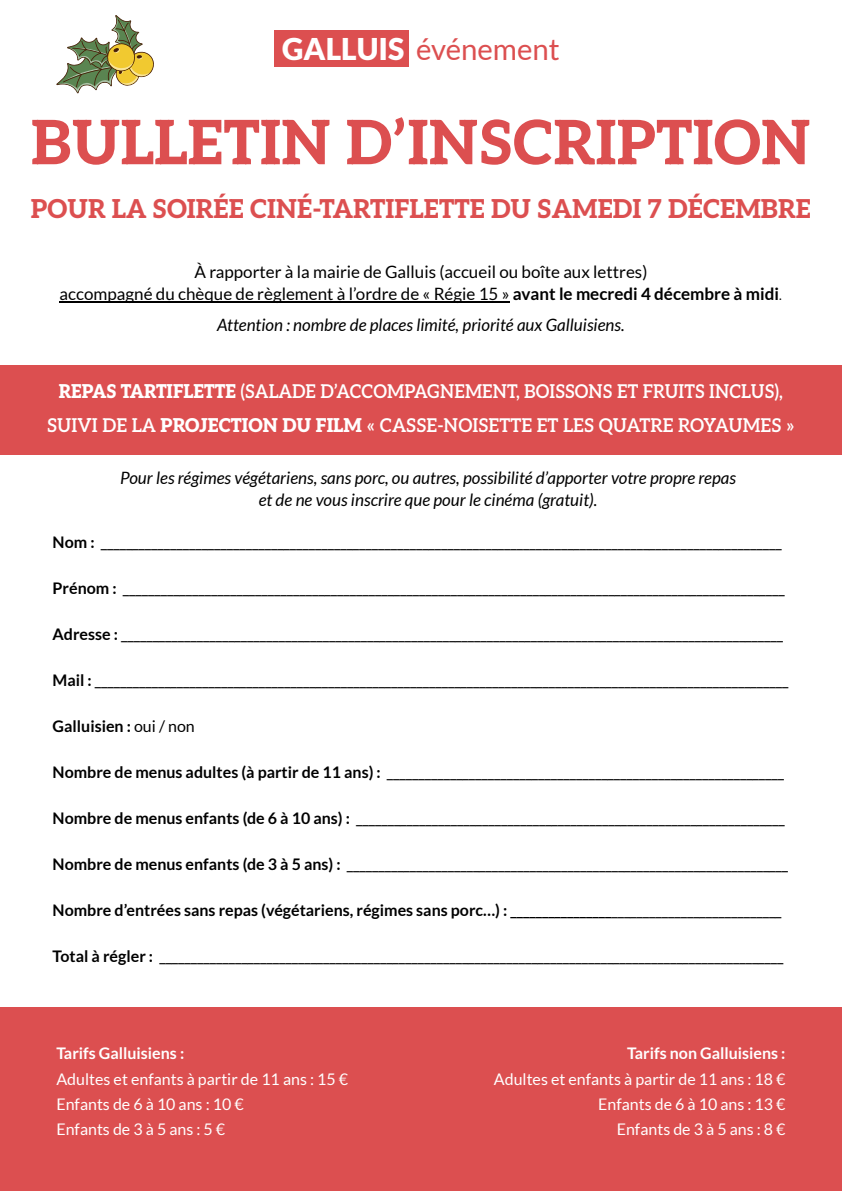
<style>
.page{position:relative;width:842px;height:1191px;background:#fff}
.page>*{position:absolute;margin:0;border:0;box-sizing:border-box;transform-origin:0 0}
.t1{font:800 61px "Aleo";color:#dc4f50}
.t2{font:30px "Lato";color:#dc4f50}
.t3{font:800 26px "Aleo";color:#dc4f50}
.t4{font:600 19px/34px "Aleo";color:#fff;text-align:center;scale:.93 1}
.t5{font:italic 17px/22.3px "Lato";color:#000;text-align:center}
.t6{font:17px/22.3px "Lato";color:#000;text-align:center}
.t7{font:16px "Lato";color:#000}
.t8{font:16px/25.3px "Lato";color:#fff}
.t9{font:700 16px "Lato";color:#000}
.t10{font:700 16px "Lato";color:#fff}
.s1{font-weight:900;color:#fff}
.s2{font-weight:700}
.s3{font-weight:300}
.s4{font-weight:900}
.s5{font-weight:400}
</style>
<div class="page">
<div style="left:275px;top:30px;width:134px;height:36px;background:#dc4f50"></div>
<div style="left:0;top:1007px;width:842px;height:184px;background:#dc4f50"></div>
<div style="left:0;top:366px;width:842px;height:89px;background:#dc4f50"></div>
<hr style="left:60px;top:301px;width:450px;height:1px;background:#000">
<svg style="left:56px;top:15px;width:98px;height:78px"></svg>
<h2 class="t2" style="left:282px;top:36px;width:279px"><span class="s1">GALLUIS</span> événement</h2>
<h1 class="t1" style="left:31px;top:109px;width:782px">BULLETIN D’INSCRIPTION</h1>
<h3 class="t3" style="left:31px;top:195px;width:781px">POUR LA SOIRÉE CINÉ-TARTIFLETTE DU SAMEDI 7 DÉCEMBRE</h3>
<p class="t6" style="left:60px;top:261px;width:724px">À rapporter à la mairie de Galluis (accueil ou boîte aux lettres)<br>accompagné du chèque de règlement à l’ordre de « Régie 15 » <span class="s2">avant le mecredi 4 décembre à midi</span><span class="s3">.</span></p>
<p class="t5" style="left:217px;top:314px;width:409px">Attention : nombre de places limité, priorité aux Galluisiens.</p>
<p class="t4" style="left:47px;top:376px;width:805px"><span class="s4">REPAS TARTIFLETTE</span> (SALADE D’ACCOMPAGNEMENT, BOISSONS ET FRUITS INCLUS),<br>SUIVI DE LA <span class="s4">PROJECTION DU FILM</span> « CASSE-NOISETTE ET LES QUATRE ROYAUMES »</p>
<p class="t5" style="left:120px;top:467px;width:617px">Pour les régimes végétariens, sans porc, ou autres, possibilité d’apporter votre propre repas et de ne vous inscrire que pour le cinéma (gratuit).</p>
<p class="t7" style="left:53px;top:535px;width:730px"><span class="s2">Nom :</span> ____________________________________________________________________________________________________________</p>
<p class="t7" style="left:53px;top:581px;width:734px"><span class="s2">Prénom :</span> _________________________________________________________________________________________________________</p>
<p class="t7" style="left:53px;top:627px;width:732px"><span class="s2">Adresse :</span> _________________________________________________________________________________________________________</p>
<p class="t7" style="left:53px;top:673px;width:737px"><span class="s2">Mail :</span> ______________________________________________________________________________________________________________</p>
<p class="t9" style="left:53px;top:719px;width:144px">Galluisien : <span class="s5">oui / non</span></p>
<p class="t7" style="left:53px;top:765px;width:733px"><span class="s2">Nombre de menus adultes (à partir de 11 ans) :</span> _______________________________________________________________</p>
<p class="t7" style="left:53px;top:811px;width:734px"><span class="s2">Nombre de menus enfants (de 6 à 10 ans) :</span> ____________________________________________________________________</p>
<p class="t7" style="left:53px;top:857px;width:737px"><span class="s2">Nombre de menus enfants (de 3 à 5 ans) :</span> ______________________________________________________________________</p>
<p class="t9" style="left:53px;top:903px;width:730px">Nombre d’entrées sans repas (végétariens, régimes sans porc…) : ________________<span class="s5">___________________________</span></p>
<p class="t7" style="left:53px;top:949px;width:732px"><span class="s2">Total à régler :</span> ___________________________________________________________________________________________________</p>
<p class="t10" style="left:56px;top:1046px;width:129px">Tarifs Galluisiens :</p>
<p class="t8" style="left:56px;top:1067px;width:293px">Adultes et enfants à partir de 11 ans : 15 €<br>Enfants de 6 à 10 ans : 10 €<br>Enfants de 3 à 5 ans : 5 €</p>
<p class="t10" style="left:627px;top:1046px;width:160px">Tarifs non Galluisiens :</p>
<p class="t8" style="left:494px;top:1067px;width:293px;text-align:right">Adultes et enfants à partir de 11 ans : 18 €<br>Enfants de 6 à 10 ans : 13 €<br>Enfants de 3 à 5 ans : 8 €</p>
</div>
